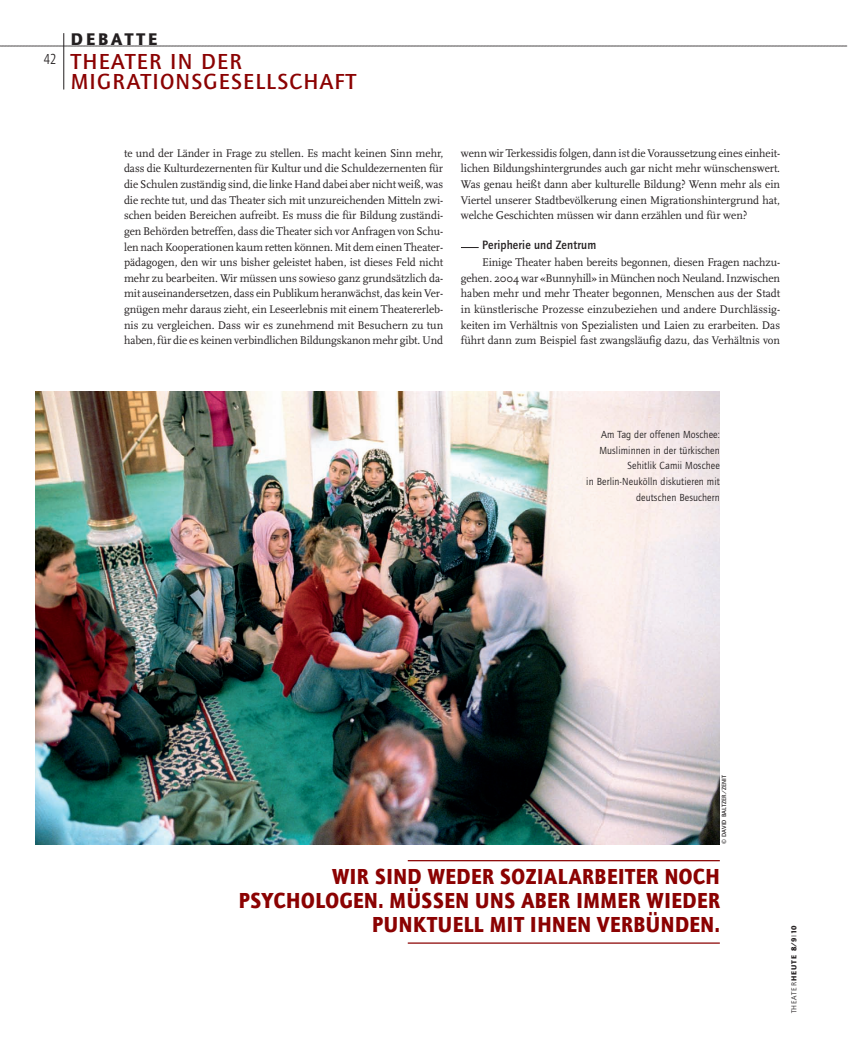
<style>
.page{position:relative;width:851px;height:1063px;background:#fff}
.page>*{position:absolute;margin:0;border:0;box-sizing:border-box;transform-origin:0 0}
.t1{font:900 22.5px/23.8px "Quay Sans CEEF";letter-spacing:.03em;color:#8b0202;text-align:right;scale:.9 1}
.t2{font:500 22.5px/20px "Quay Sans EF";letter-spacing:.055em;color:#8b0202}
.t3{font:900 17.5px "Quay Sans CEEF";letter-spacing:.175em;color:#231f20}
.t4{font:15px "Quay Sans EF";color:#231f20;scale:.8 1}
.t5{font:500 12.5px "Quay Sans EF";letter-spacing:.01em;color:#231f20;scale:.95 1}
.t6{font:11.62px/15.6px "Scala";letter-spacing:-.005em;color:#231f20;text-align:justify}
.t7{font:10.62px/15.6px "Quay Sans EF";letter-spacing:.01em;color:#231f20;text-align:right;scale:.95 1}
.t8{font:900 7.5px "Quay Sans CEEF";letter-spacing:.12em;color:#231f20}
.t9{font:500 6.25px "Quay Sans EF";letter-spacing:.025em;color:#231f20}
.s1{font-family:"Quay Sans EF";font-weight:400}
</style>
<div class="page">
<img style="left:0;top:33px;width:848px;height:911px">
<p class="t4" style="left:44px;top:54px;width:17px">42</p>
<p class="t3" style="left:71px;top:33px;width:88px">DEBATTE</p>
<p class="t2" style="left:71px;top:53px;width:286px">THEATER IN DER<br>MIGRATIONSGESELLSCHAFT</p>
<p class="t6" style="left:124px;top:146px;width:320px">te und der Länder in Frage zu stellen. Es macht keinen Sinn mehr, dass die Kulturdezernenten für Kultur und die Schuldezernenten für die Schulen zuständig sind, die linke Hand dabei aber nicht weiß, was die rechte tut, und das Theater sich mit unzureichenden Mitteln zwi&shy;schen beiden Bereichen aufreibt. Es muss die für Bildung zuständi&shy;gen Behörden betreffen, dass die Theater sich vor Anfragen von Schu&shy;len nach Kooperationen kaum retten können. Mit dem einen Theater&shy;pädagogen, den wir uns bisher geleistet haben, ist dieses Feld nicht mehr zu bearbeiten. Wir müssen uns sowieso ganz grundsätzlich da&shy;mit auseinandersetzen, dass ein Publikum heranwächst, das kein Ver&shy;gnügen mehr daraus zieht, ein Leseerlebnis mit einem Theatererleb&shy;nis zu vergleichen. Dass wir es zunehmend mit Besuchern zu tun haben, für die es keinen verbindlichen Bildungskanon mehr gibt. Und</p>
<p class="t6" style="left:461px;top:146px;width:320px">wenn wir Terkessidis folgen, dann ist die Voraussetzung eines einheit&shy;lichen Bildungshintergrundes auch gar nicht mehr wünschenswert.<br>Was genau heißt dann aber kulturelle Bildung? Wenn mehr als ein Viertel unserer Stadtbevölkerung einen Migrationshintergrund hat, welche Geschichten müssen wir dann erzählen und für wen?</p>
<p class="t5" style="left:482px;top:240px;width:122px">Peripherie und Zentrum</p>
<p class="t6" style="left:461px;top:255px;width:320px;text-indent:21px">Einige Theater haben bereits begonnen, diesen Fragen nachzu&shy;gehen. 2004 war «Bunnyhill» in München noch Neuland. Inzwischen haben mehr und mehr Theater begonnen, Menschen aus der Stadt in künstlerische Prozesse einzubeziehen und andere Durchlässig&shy;keiten im Verhältnis von Spezialisten und Laien zu erarbeiten. Das führt dann zum Beispiel fast zwangsläufig dazu, das Verhältnis von</p>
<p class="t7" style="left:586px;top:428px;width:142px">Am Tag der offenen Moschee:<br>Musliminnen in der türkischen<br>Sehitlik Camii Moschee<br>in Berlin-Neukölln diskutieren mit deutschen Besuchern</p>
<p class="t9" style="left:721px;top:844px;width:71px;rotate:-90deg">© DAVID BALTZER/ZENIT</p>
<p class="t1" style="left:239px;top:867px;width:536px">WIR SIND WEDER SOZIALARBEITER NOCH<br>PSYCHOLOGEN. MÜSSEN UNS ABER IMMER WIEDER<br>PUNKTUELL MIT IHNEN VERBÜNDEN.</p>
<p class="t8" style="left:790px;top:1013px;width:89px;rotate:-90deg"><span class="s1">THEATER</span>HEUTE 8/9<span class="s1">I</span>10</p>
</div>
